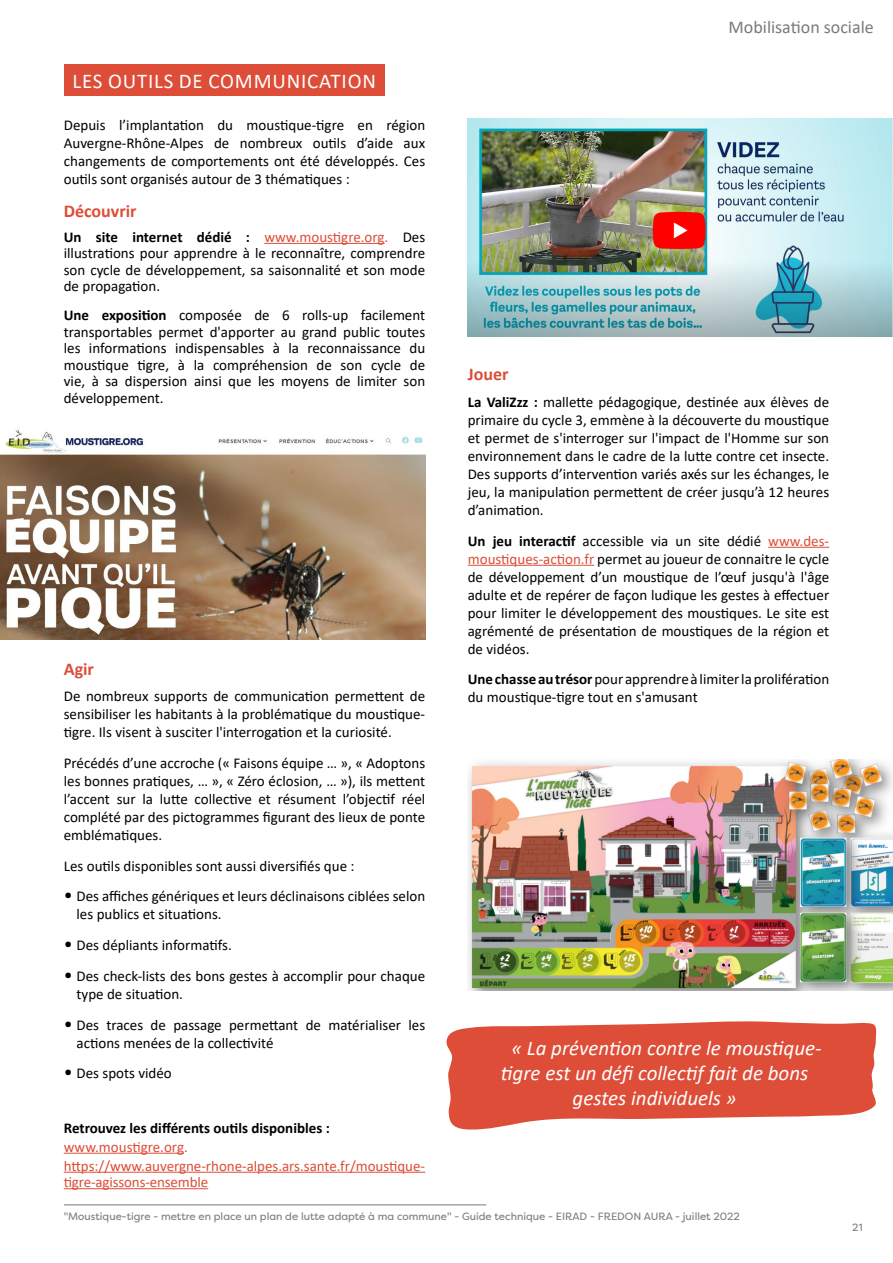
<style>
.page{position:relative;width:893px;height:1263px;background:#fff}
.page>*{position:absolute;margin:0;border:0;box-sizing:border-box;transform-origin:0 0}
.t1{font:italic 21px "Calibri";color:#fff}
.t2{font:21px "Calibri";letter-spacing:.04em;color:#fff}
.t3{font:18px "Calibri";color:#7c7b7b}
.t4{font:700 18px "Calibri";color:#dd4d37}
.t5{font:15px/18px "Calibri";color:#000;text-align:justify}
.t6{font:15px/19px "Calibri";color:#dd4d37}
.t7{font:700 15px "Calibri";color:#000}
.t8{font:10.5px "Filson Pro";color:#7c7b7b}
.s1{font-weight:700}
.s2{color:#dd4d37}
.s3{font-size:18px}
</style>
<div class="page">
<svg style="left:446px;top:1021px;width:431px;height:109px;background:#e16653"></svg>
<hr style="left:64px;top:1204px;width:422px;height:1px;background:#7c7b7b">
<div style="left:64px;top:64px;width:321px;height:32px;background:#dd4d37"></div>
<img style="left:0;top:429px;width:425px;height:211px">
<img style="left:468px;top:118px;width:425px;height:219px">
<img style="left:468px;top:760px;width:425px;height:230px">
<img style="left:648px;top:210px;width:61px;height:41px">
<hr style="left:264px;top:243px;width:121px;height:1px;background:#dd4d37">
<hr style="left:64px;top:1153px;width:120px;height:1px;background:#dd4d37">
<hr style="left:64px;top:1172px;width:361px;height:1px;background:#dd4d37">
<hr style="left:64px;top:1188px;width:144px;height:1px;background:#dd4d37">
<hr style="left:768px;top:547px;width:61px;height:1px;background:#dd4d37">
<hr style="left:468px;top:565px;width:126px;height:1px;background:#dd4d37">
<h1 class="t2" style="left:72px;top:66px;width:305px">LES OUTILS DE COMMUNICATION</h1>
<p class="t5" style="left:64px;top:115px;width:363px">Depuis l’implantation du moustique-tigre en région Auvergne-Rhône-Alpes de nombreux outils d’aide aux changements de comportements ont été développés. Ces outils sont organisés autour de 3 thématiques :</p>
<p class="t4" style="left:64px;top:198px;width:74px">Découvrir</p>
<p class="t5" style="left:64px;top:228px;width:363px;line-height:16.5px"><span class="s1">Un site internet dédié :</span> <span class="s2">www.moustigre.org.</span> Des illustrations pour apprendre à le reconnaître, comprendre son cycle de développement, sa saisonnalité et son mode de propagation.</p>
<p class="t5" style="left:64px;top:307px;width:363px;line-height:16.5px"><span class="s1">Une exposition</span> composée de 6 rolls-up facilement transportables permet d'apporter au grand public toutes les informations indispensables à la reconnaissance du moustique tigre, à la compréhension de son cycle de vie, à sa dispersion ainsi que les moyens de limiter son développement.</p>
<p class="t4" style="left:64px;top:656px;width:32px">Agir</p>
<p class="t5" style="left:64px;top:687px;width:363px">De nombreux supports de communication permettent de sensibiliser les habitants à la problématique du moustique&shy;tigre. Ils visent à susciter l'interrogation et la curiosité.</p>
<p class="t5" style="left:64px;top:753px;width:363px">Précédés d’une accroche (« Faisons équipe … », « Adoptons les bonnes pratiques, … », « Zéro éclosion, … »), ils mettent l’accent sur la lutte collective et résument l’objectif réel complété par des pictogrammes figurant des lieux de ponte emblématiques.</p>
<p class="t5" style="left:64px;top:856px;width:292px">Les outils disponibles sont aussi diversifiés que :</p>
<p class="t5" style="left:77px;top:887px;width:350px;text-indent:-13px"><span class="s3">•</span> Des affiches génériques et leurs déclinaisons ciblées selon les publics et situations.</p>
<p class="t5" style="left:64px;top:936px;width:170px"><span class="s3">•</span> Des dépliants informatifs.</p>
<p class="t5" style="left:77px;top:966px;width:350px;text-indent:-13px"><span class="s3">•</span> Des check-lists des bons gestes à accomplir pour chaque type de situation.</p>
<p class="t5" style="left:77px;top:1015px;width:350px;text-indent:-13px"><span class="s3">•</span> Des traces de passage permettant de matérialiser les actions menées de la collectivité</p>
<p class="t5" style="left:64px;top:1064px;width:110px"><span class="s3">•</span> Des spots vidéo</p>
<p class="t7" style="left:64px;top:1117px;width:268px">Retrouvez les différents outils disponibles :</p>
<p class="t6" style="left:64px;top:1136px;width:363px">www.moustigre.org. https://www.auvergne-rhone-alpes.ars.sante.fr/moustique-</p>
<p class="t6" style="left:64px;top:1172px;width:146px">tigre-agissons-ensemble</p>
<p class="t3" style="left:729px;top:15px;width:147px">Mobilisation sociale</p>
<p class="t4" style="left:468px;top:362px;width:42px">Jouer</p>
<p class="t5" style="left:468px;top:392px;width:363px"><span class="s1">La ValiZzz :</span> mallette pédagogique, destinée aux élèves de primaire du cycle 3, emmène à la découverte du moustique et permet de s'interroger sur l'impact de l'Homme sur son environnement dans le cadre de la lutte contre cet insecte.<br>Des supports d’intervention variés axés sur les échanges, le jeu, la manipulation permettent de créer jusqu’à 12 heures d’animation.</p>
<p class="t5" style="left:468px;top:531px;width:363px"><span class="s1">Un jeu interactif</span> accessible via un site dédié <span class="s2">www.des&shy;moustiques-action.fr</span> permet au joueur de connaitre le cycle de développement d’un moustique de l’œuf jusqu'à l'âge adulte et de repérer de façon ludique les gestes à effectuer pour limiter le développement des moustiques. Le site est agrémenté de présentation de moustiques de la région et de vidéos.</p>
<p class="t5" style="left:468px;top:670px;width:363px"><span class="s1">Une chasse au trésor</span> pour apprendre à limiter la prolifération du moustique-tigre tout en s'amusant</p>
<h1 class="t1" style="left:511px;top:1033px;width:312px">« La prévention contre le moustique-</h1>
<h1 class="t1" style="left:501px;top:1058px;width:309px">tigre est un défi collectif fait de bons</h1>
<h1 class="t1" style="left:573px;top:1083px;width:166px">gestes individuels »</h1>
<p class="t8" style="left:64px;top:1209px;width:678px">"Moustique-tigre - mettre en place un plan de lutte adapté à ma commune" - Guide technique - EIRAD - FREDON AURA - juillet 2022</p>
<p class="t8" style="left:852px;top:1220px;width:12px">21</p>
</div>
